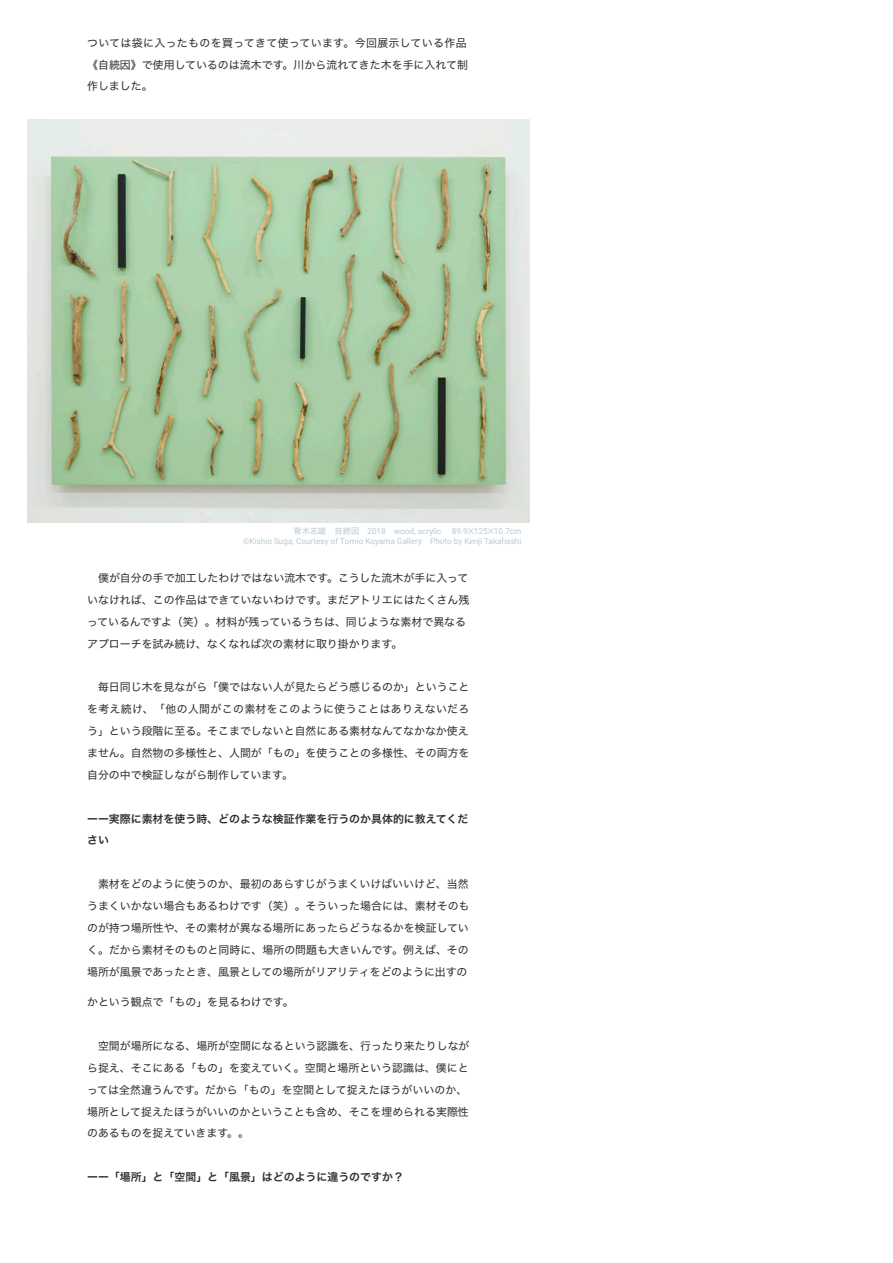
<style>
.page{position:relative;width:893px;height:1263px;background:#fff}
.page>*{position:absolute;margin:0;border:0;box-sizing:border-box;transform-origin:0 0}
.t1{font:10.95px/21.9px "Hiragino Sans W4";color:#2c2e31;text-align:justify}
.t2{font:10.95px/21.9px "Hiragino Sans W6";color:#2c2e31}
.t3{font:8.25px/9.6px "Roboto";color:#bac9d4;text-align:right}
.s1{font-family:"Hiragino Sans W4"}
</style>
<div class="page">
<img style="left:27px;top:120px;width:503px;height:402px">
<p class="t1" style="left:87px;top:31px;width:382px">ついては袋に入ったものを買ってきて使っています。今回展示している作品《自続因》で使用しているのは流木です。川から流れてきた木を手に入れて制作しました。</p>
<p class="t3" style="left:243px;top:527px;width:280px"><span class="s1">菅木志雄　自続因　</span>2018 wood, acrylic 89.9✕125✕10.7cm<br>©Kishio Suga, Courtesy of Tomio Koyama Gallery Photo by Kenji Takahashi</p>
<p class="t1" style="left:87px;top:566px;width:384px;text-align:left">　僕が自分の手で加工したわけではない流木です。こうした流木が手に入っていなければ、この作品はできていないわけです。まだアトリエにはたくさん残っているんですよ（笑）。材料が残っているうちは、同じような素材で異なるアプローチを試み続け、なくなれば次の素材に取り掛かります。</p>
<p class="t1" style="left:87px;top:676px;width:384px">　毎日同じ木を見ながら「僕ではない人が見たらどう感じるのか」ということを考え続け、「他の人間がこの素材をこのように使うことはありえないだろう」という段階に至る。そこまでしないと自然にある素材なんてなかなか使えません。自然物の多様性と、人間が「もの」を使うことの多様性、その両方を自分の中で検証しながら制作しています。</p>
<p class="t2" style="left:87px;top:807px;width:383px">ーー実際に素材を使う時、どのような検証作業を行うのか具体的に教えてください</p>
<p class="t1" style="left:87px;top:872px;width:384px">　素材をどのように使うのか、最初のあらすじがうまくいけばいいけど、当然うまくいかない場合もあるわけです（笑）。そういった場合には、素材そのものが持つ場所性や、その素材が異なる場所にあったらどうなるかを検証していく。だから素材そのものと同時に、場所の問題も大きいんです。例えば、その場所が風景であったとき、風景としての場所がリアリティをどのように出すの</p>
<p class="t1" style="left:87px;top:990px;width:208px">かという観点で「もの」を見るわけです。</p>
<p class="t1" style="left:87px;top:1034px;width:384px;text-align:left">　空間が場所になる、場所が空間になるという認識を、行ったり来たりしながら捉え、そこにある「もの」を変えていく。空間と場所という認識は、僕にとっては全然違うんです。だから「もの」を空間として捉えたほうがいいのか、場所として捉えたほうがいいのかということも含め、そこを埋められる実際性のあるものを捉えていきます。。</p>
<p class="t2" style="left:87px;top:1165px;width:318px">ーー「場所」と「空間」と「風景」はどのように違うのですか？</p>
</div>
